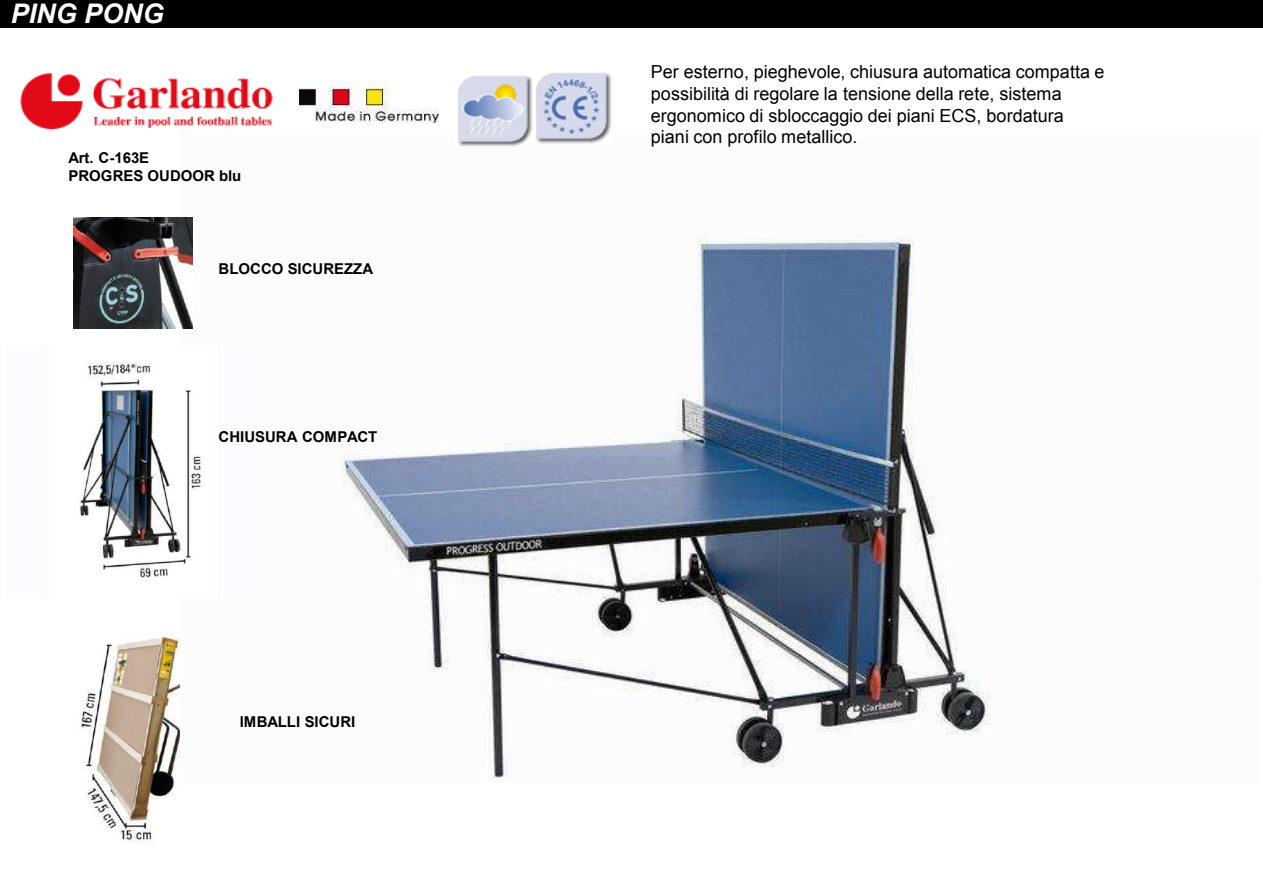
<style>
.page{position:relative;width:1263px;height:893px;background:#fff}
.page>*{position:absolute;margin:0;border:0;box-sizing:border-box;transform-origin:0 0}
.t1{font:italic 700 27px "Arial";color:#fff}
.t2{font:18px/21.6px "Arial";color:#000}
.t3{font:700 15px/18px "Arial";color:#000}
</style>
<div class="page">
<div style="left:0;top:0;width:1263px;height:27px;background:#000"></div>
<div style="left:0;top:0;width:1263px;height:28px;border:1px solid #000"></div>
<img style="left:20px;top:73px;width:253px;height:57px">
<img style="left:300px;top:81px;width:139px;height:42px">
<img style="left:80px;top:633px;width:100px;height:208px">
<img style="left:182px;top:237px;width:808px;height:541px">
<img style="left:79px;top:346px;width:180px;height:252px">
<img style="left:73px;top:217px;width:120px;height:111px">
<img style="left:536px;top:72px;width:76px;height:72px">
<img style="left:458px;top:76px;width:75px;height:71px">
<h1 class="t1" style="left:11px;top:-1px;width:154px">PING PONG</h1>
<p class="t3" style="left:69px;top:149px;width:174px">Art. C-163E<br>PROGRES OUDOOR blu</p>
<p class="t3" style="left:219px;top:260px;width:156px">BLOCCO SICUREZZA</p>
<p class="t3" style="left:219px;top:428px;width:160px">CHIUSURA COMPACT</p>
<p class="t3" style="left:240px;top:713px;width:117px">IMBALLI SICURI</p>
<p class="t2" style="left:651px;top:61px;width:455px">Per esterno, pieghevole, chiusura automatica compatta e possibilità di regolare la tensione della rete, sistema ergonomico di sbloccaggio dei piani ECS, bordatura piani con profilo metallico.</p>
</div>
